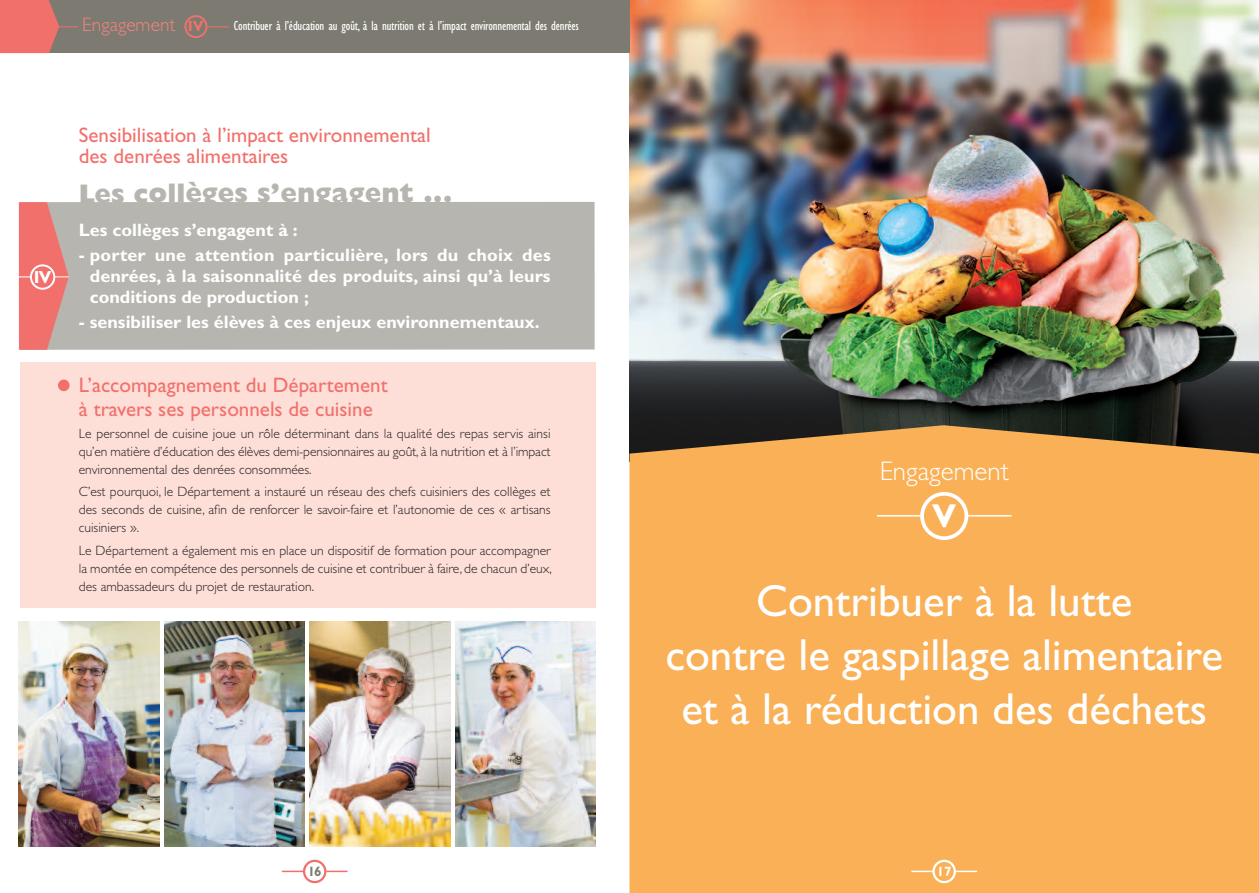
<style>
.page{position:relative;width:1259px;height:893px;background:#fff}
.page>*{position:absolute;margin:0;border:0;box-sizing:border-box;transform-origin:0 0}
.t1{font:45px/54px "Gill Sans Std";color:#fff;text-align:center}
.t2{font:700 33.3px "Gill Sans Std";color:#fff}
.t3{font:800 27px "Gill Sans Std";color:#b6b5af}
.t4{font:300 27px "Gill Sans Std";color:#fff}
.t5{font:21px/21px "Gill Sans Std";color:#f2706c}
.t6{font:300 19.5px "Gill Sans Std";color:#f3857d}
.t7{font:700 18px/21px "Gill Sans Std";color:#fff;text-align:justify}
.t8{font:700 17.55px "Gill Sans Std";color:#fff}
.t9{font:300 13.5px/18px "Gill Sans Std";color:#231f20;text-align:justify}
.t10{font:condensed 13.5px "Gill Sans Std";letter-spacing:-.015em;color:#fff}
.t11{font:700 13.5px "Gill Sans Std";color:#7c7a71}
.t12{font:700 13.5px "Gill Sans Std";color:#fff}
.s1{font-weight:700;font-size:15px;color:#f2706c}
</style>
<div class="page">
<div style="left:20px;top:362px;width:575px;height:246px;background:#fddfd8"></div>
<div style="left:58px;top:380px;width:12px;height:11px;background:#f2706c;border-radius:50%"></div>
<img style="left:629px;top:0;width:630px;height:425px">
<div style="left:629px;top:425px;width:630px;height:468px;background:#fab056"></div>
<svg style="left:282px;top:860px;width:65px;height:23px"></svg>
<svg style="left:911px;top:860px;width:66px;height:23px;background:#faba6d"></svg>
<svg style="left:920px;top:492px;width:48px;height:48px"></svg>
<hr style="left:877px;top:515px;width:44px;height:2px;background:#fff">
<hr style="left:967px;top:515px;width:44px;height:2px;background:#fff">
<div style="left:20px;top:202px;width:574px;height:148px;background:#b6b5af"></div>
<svg style="left:19px;top:202px;width:50px;height:148px"></svg>
<div style="left:0;top:0;width:629px;height:53px;background:#7c7a71"></div>
<svg style="left:184px;top:15px;width:45px;height:23px"></svg>
<svg style="left:0;top:0;width:78px;height:53px"></svg>
<img style="left:19px;top:621px;width:140px;height:225px">
<img style="left:164px;top:621px;width:141px;height:225px">
<img style="left:310px;top:621px;width:140px;height:225px">
<img style="left:455px;top:621px;width:140px;height:225px">
<h3 class="t6" style="left:82px;top:17px;width:123px">Engagement <span class="s1">IV</span></h3>
<p class="t10" style="left:234px;top:20px;width:346px">Contribuer à l’éducation au goût, à la nutrition et à l’impact environnemental des denrées</p>
<p class="t8" style="left:34px;top:270px;width:19px">IV</p>
<h3 class="t5" style="left:79px;top:126px;width:353px">Sensibilisation à l’impact environnemental des denrées alimentaires</h3>
<h3 class="t3" style="left:79px;top:183px;width:375px">Les collèges s’engagent ...</h3>
<h3 class="t7" style="left:79px;top:221px;width:220px">Les collèges s’engagent à :</h3>
<h3 class="t7" style="left:90px;top:246px;width:462px;text-indent:-11px">- porter une attention particulière, lors du choix des denrées, à la saisonnalité des produits, ainsi qu’à leurs conditions de production ;</h3>
<h3 class="t7" style="left:79px;top:313px;width:462px">- sensibiliser les élèves à ces enjeux environnementaux.</h3>
<h3 class="t5" style="left:79px;top:375px;width:310px;line-height:24px">L’accompagnement du Département à travers ses personnels de cuisine</h3>
<p class="t9" style="left:79px;top:426px;width:473px">Le personnel de cuisine joue un rôle déterminant dans la qualité des repas servis ainsi qu’en matière d’éducation des élèves demi-pensionnaires au goût, à la nutrition et à l’impact environnemental des denrées consommées.</p>
<p class="t9" style="left:79px;top:484px;width:473px">C’est pourquoi, le Département a instauré un réseau des chefs cuisiniers des collèges et des seconds de cuisine, afin de renforcer le savoir-faire et l’autonomie de ces « artisans cuisiniers ».</p>
<p class="t9" style="left:79px;top:542px;width:474px">Le Département a également mis en place un dispositif de formation pour accompagner la montée en compétence des personnels de cuisine et contribuer à faire, de chacun d’eux, des ambassadeurs du projet de restauration.</p>
<h3 class="t4" style="left:879px;top:460px;width:131px">Engagement</h3>
<h2 class="t2" style="left:932px;top:503px;width:25px">V</h2>
<h1 class="t1" style="left:665px;top:578px;width:559px">Contribuer à la lutte<br>contre le gaspillage alimentaire et à la réduction des déchets</h1>
<p class="t11" style="left:308px;top:866px;width:15px">16</p>
<p class="t12" style="left:936px;top:866px;width:16px">17</p>
</div>
